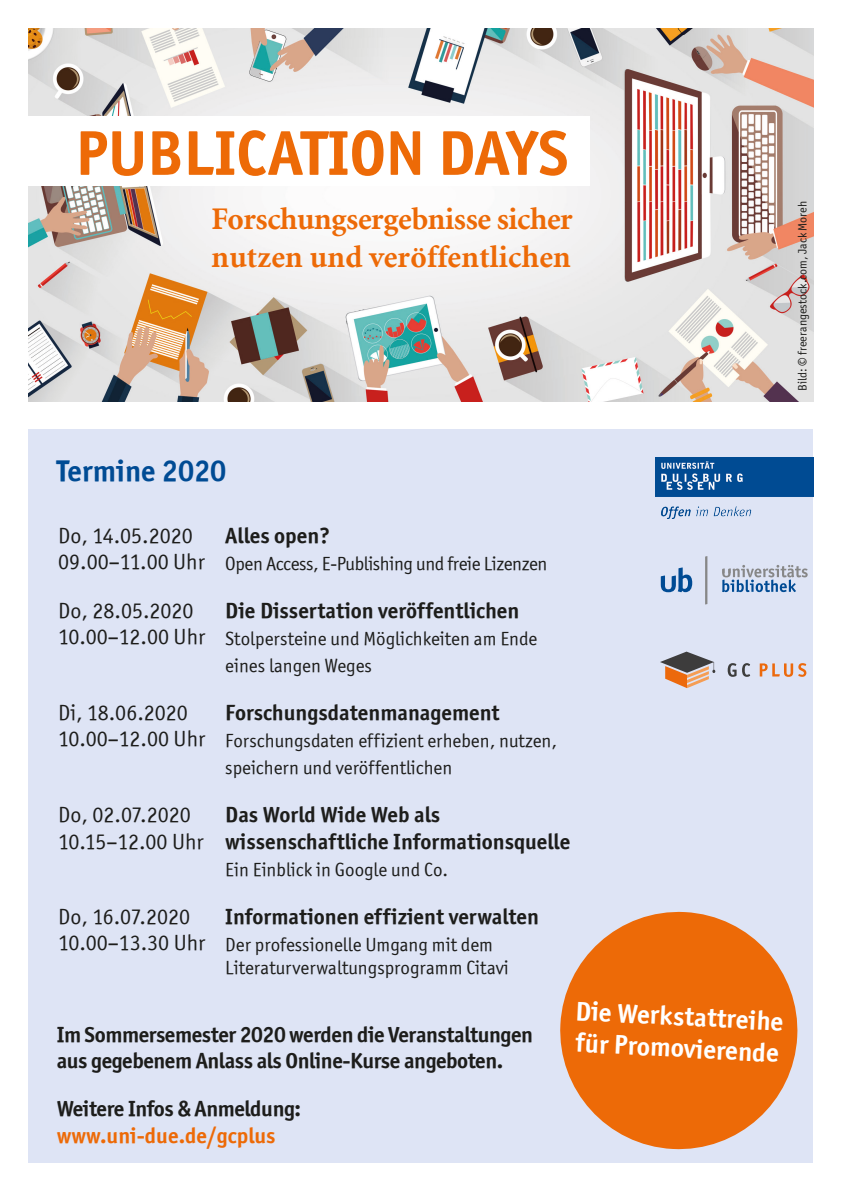
<style>
.page{position:relative;width:842px;height:1191px;background:#fff}
.page>*{position:absolute;margin:0;border:0;box-sizing:border-box;transform-origin:0 0}
.t1{font:63.5px "Officina Sans ITCTT Bold";color:#ed6a07}
.t2{font:700 31.2px/37.5px "Minion";letter-spacing:-.005em;color:#ed6a07}
.t3{font:30px "Officina Sans ITCTT Bold";color:#004b94}
.t4{font:26.5px/31.9px "Officina Sans ITCTT Bold";color:#fff}
.t5{font:22px/26.4px "Officina Sans ITCTT Bold";color:#1d1d1b}
.t6{font:22px/26.4px "Officina Sans ITCTT Book";color:#1d1d1b}
.t7{font:22px/26.4px "Officina Sans ITCTT Bold";letter-spacing:-.02em;color:#1d1d1b}
.t8{font:22px "Officina Sans ITCTT Bold";color:#ed6a07}
.t9{font:19.1px/27px "Officina Sans ITCTT Book";color:#1d1d1b}
.t10{font:19.1px "Officina Sans ITCTT Book";letter-spacing:-.02em;color:#1d1d1b}
.t11{font:12px "Officina Sans ITCTT Book";color:#1d1d1b}
</style>
<div class="page">
<img style="left:28px;top:28px;width:785px;height:373px">
<div style="left:28px;top:429px;width:785px;height:733px;background:#dee4f5"></div>
<div style="left:27px;top:116px;width:563px;height:70px;background:#fff"></div>
<img style="left:656px;top:458px;width:157px;height:61px">
<svg style="left:665px;top:666px;width:50px;height:22px"></svg>
<svg style="left:760px;top:663px;width:46px;height:14px"></svg>
<svg style="left:728px;top:663px;width:22px;height:14px"></svg>
<svg style="left:560px;top:911px;width:238px;height:239px;fill:#ed6a07"></svg>
<svg style="left:722px;top:565px;width:86px;height:27px"></svg>
<svg style="left:705px;top:556px;width:2px;height:48px"></svg>
<svg style="left:661px;top:567px;width:31px;height:25px"></svg>
<h1 class="t1" style="left:75px;top:114px;width:495px">PUBLICATION DAYS</h1>
<h2 class="t2" style="left:212px;top:201px;width:363px">Forschungsergebnisse sicher nutzen und veröffentlichen</h2>
<p class="t11" style="left:796px;top:390px;width:191px;rotate:-90deg">Bild: © freerangestock.com, Jack Moreh</p>
<h3 class="t3" style="left:57px;top:452px;width:171px">Termine 2020</h3>
<p class="t6" style="left:58px;top:522px;width:148px">Do, 14.05.2020<br>09.00–11.00 Uhr</p>
<p class="t5" style="left:225px;top:522px;width:106px">Alles open?</p>
<p class="t10" style="left:225px;top:552px;width:324px">Open Access, E-Publishing und freie Lizenzen</p>
<p class="t6" style="left:58px;top:597px;width:149px">Do, 28.05.2020<br>10.00–12.00 Uhr</p>
<p class="t5" style="left:225px;top:597px;width:296px">Die Dissertation veröffentlichen</p>
<p class="t9" style="left:225px;top:625px;width:314px">Stolpersteine und Möglichkeiten am Ende eines langen Weges</p>
<p class="t6" style="left:58px;top:699px;width:149px">Di, 18.06.2020<br>10.00–12.00 Uhr</p>
<p class="t5" style="left:225px;top:699px;width:276px">Forschungsdatenmanagement</p>
<p class="t9" style="left:225px;top:727px;width:333px">Forschungsdaten effizient erheben, nutzen, speichern und veröffentlichen</p>
<p class="t6" style="left:58px;top:801px;width:147px">Do, 02.07.2020<br>10.15–12.00 Uhr</p>
<p class="t5" style="left:225px;top:801px;width:346px">Das World Wide Web als wissenschaftliche Informationsquelle</p>
<p class="t9" style="left:225px;top:855px;width:224px">Ein Einblick in Google und Co.</p>
<p class="t6" style="left:58px;top:903px;width:149px">Do, 16.07.2020<br>10.00–13.30 Uhr</p>
<p class="t5" style="left:225px;top:902px;width:315px">Informationen effizient verwalten</p>
<p class="t9" style="left:225px;top:932px;width:285px;line-height:22.9px">Der professionelle Umgang mit dem<br>Literaturverwaltungsprogramm Citavi</p>
<p class="t7" style="left:57px;top:1021px;width:478px">Im Sommersemester 2020 werden die Veranstaltungen aus gegebenem Anlass als Online-Kurse angeboten.</p>
<p class="t7" style="left:57px;top:1095px;width:246px">Weitere Infos &amp; Anmeldung:</p>
<p class="t8" style="left:57px;top:1121px;width:220px">www.uni-due.de/gcplus</p>
<h3 class="t4" style="left:576px;top:994px;width:210px;rotate:3deg">Die Werkstattreihe für Promovierende</h3>
</div>
